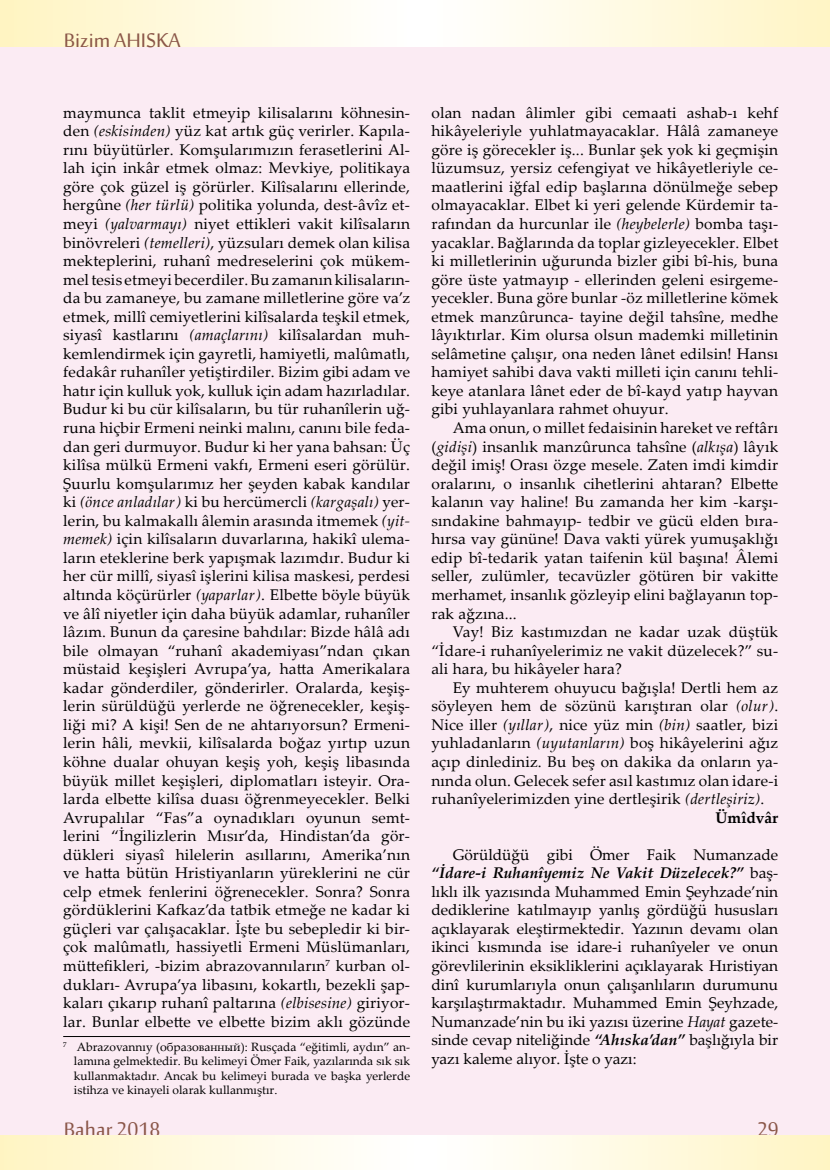
<style>
.page{position:relative;width:830px;height:1170px;background:#fff}
.page>*{position:absolute;margin:0;border:0;box-sizing:border-box;transform-origin:0 0}
.t1{font:27px "Sakkal Majalla";color:#8a5648}
.t2{font:15.45px/18.6px "Palatino Linotype";letter-spacing:.01em;color:#000;text-align:justify}
.t3{font:700 15.45px "Palatino Linotype";color:#000}
.t4{font:12px/14.4px "Palatino Linotype";color:#000;text-align:justify}
.s1{font-style:italic}
.s2{font-weight:700;font-style:italic}
</style>
<div class="page">
<div style="left:0;top:32px;width:829px;height:1106px;background:#fbebf3"></div>
<hr style="left:63px;top:1036px;width:347px;height:1px;background:#000">
<svg style="left:0;top:0;width:829px;height:47px"></svg>
<svg style="left:0;top:1135px;width:829px;height:2px"></svg>
<svg style="left:0;top:1139px;width:829px;height:30px"></svg>
<h1 class="t1" style="left:64px;top:22px;width:118px">Bizim AHISKA</h1>
<p class="t2" style="left:63px;top:103px;width:348px">maymunca taklit etmeyip kilisalarını köhnesin&shy;den <span class="s1">(eskisinden)</span> yüz kat artık güç verirler. Kapıla&shy;rını büyütürler. Komşularımızın ferasetlerini Al&shy;lah için inkâr etmek olmaz: Mevkiye, politikaya göre çok güzel iş görürler. Kilîsalarını ellerinde, hergûne <span class="s1">(her türlü)</span> politika yolunda, dest-âvîz et&shy;meyi <span class="s1">(yalvarmayı)</span> niyet ettikleri vakit kilîsaların binövreleri <span class="s1">(temelleri)</span>, yüzsuları demek olan kilisa mekteplerini, ruhanî medreselerini çok mükem&shy;mel tesis etmeyi becerdiler. Bu zamanın kilisaların&shy;da bu zamaneye, bu zamane milletlerine göre va’z etmek, millî cemiyetlerini kilîsalarda teşkil etmek, siyasî kastlarını <span class="s1">(amaçlarını)</span> kilîsalardan muh&shy;kemlendirmek için gayretli, hamiyetli, malûmatlı, fedakâr ruhanîler yetiştirdiler. Bizim gibi adam ve hatır için kulluk yok, kulluk için adam hazırladılar.<br>Budur ki bu cür kilîsaların, bu tür ruhanîlerin uğ&shy;runa hiçbir Ermeni neinki malını, canını bile feda&shy;dan geri durmuyor. Budur ki her yana bahsan: Üç kilîsa mülkü Ermeni vakfı, Ermeni eseri görülür.<br>Şuurlu komşularımız her şeyden kabak kandılar ki <span class="s1">(önce anladılar)</span> ki bu hercümercli <span class="s1">(kargaşalı)</span> yer&shy;lerin, bu kalmakallı âlemin arasında itmemek <span class="s1">(yit&shy;memek)</span> için kilîsaların duvarlarına, hakikî ulema&shy;ların eteklerine berk yapışmak lazımdır. Budur ki her cür millî, siyasî işlerini kilisa maskesi, perdesi altında köçürürler <span class="s1">(yaparlar)</span>. Elbette böyle büyük ve âlî niyetler için daha büyük adamlar, ruhanîler lâzım. Bunun da çaresine bahdılar: Bizde hâlâ adı bile olmayan “ruhanî akademiyası”ndan çıkan müstaid keşişleri Avrupa’ya, hatta Amerikalara kadar gönderdiler, gönderirler. Oralarda, keşiş&shy;lerin sürüldüğü yerlerde ne öğrenecekler, keşiş&shy;liği mi? A kişi! Sen de ne ahtarıyorsun? Ermeni&shy;lerin hâli, mevkii, kilîsalarda boğaz yırtıp uzun köhne dualar ohuyan keşiş yoh, keşiş libasında büyük millet keşişleri, diplomatları isteyir. Ora&shy;larda elbette kilîsa duası öğrenmeyecekler. Belki Avrupalılar “Fas”a oynadıkları oyunun semt&shy;lerini “İngilizlerin Mısır’da, Hindistan’da gör&shy;dükleri siyasî hilelerin asıllarını, Amerika’nın ve hatta bütün Hristiyanların yüreklerini ne cür celp etmek fenlerini öğrenecekler. Sonra? Sonra gördüklerini Kafkaz’da tatbik etmeğe ne kadar ki güçleri var çalışacaklar. İşte bu sebepledir ki bir&shy;çok malûmatlı, hassiyetli Ermeni Müslümanları, müttefikleri, -bizim abrazovannıların<sup>7</sup> kurban ol&shy;dukları- Avrupa’ya libasını, kokartlı, bezekli şap&shy;kaları çıkarıp ruhanî paltarına <span class="s1">(elbisesine)</span> giriyor&shy;lar. Bunlar elbette ve elbette bizim aklı gözünde</p>
<p class="t4" style="left:74px;top:1039px;width:337px;text-indent:-11px"><sup>7</sup> Abrazovannıy (образованный): Rusçada “eğitimli, aydın” an&shy;lamına gelmektedir. Bu kelimeyi Ömer Faik, yazılarında sık sık kullanmaktadır. Ancak bu kelimeyi burada ve başka yerlerde istihza ve kinayeli olarak kullanmıştır.</p>
<p class="t2" style="left:431px;top:103px;width:348px">olan nadan âlimler gibi cemaati ashab-ı kehf hikâyeleriyle yuhlatmayacaklar. Hâlâ zamaneye göre iş görecekler iş... Bunlar şek yok ki geçmişin lüzumsuz, yersiz cefengiyat ve hikâyetleriyle ce&shy;maatlerini iğfal edip başlarına dönülmeğe sebep olmayacaklar. Elbet ki yeri gelende Kürdemir ta&shy;rafından da hurcunlar ile <span class="s1">(heybelerle)</span> bomba taşı&shy;yacaklar. Bağlarında da toplar gizleyecekler. Elbet ki milletlerinin uğurunda bizler gibi bî-his, buna göre üste yatmayıp - ellerinden geleni esirgeme&shy;yecekler. Buna göre bunlar -öz milletlerine kömek etmek manzûrunca- tayine değil tahsîne, medhe lâyıktırlar. Kim olursa olsun mademki milletinin selâmetine çalışır, ona neden lânet edilsin! Hansı hamiyet sahibi dava vakti milleti için canını tehli&shy;keye atanlara lânet eder de bî-kayd yatıp hayvan gibi yuhlayanlara rahmet ohuyur.</p>
<p class="t2" style="left:431px;top:418px;width:348px;text-indent:21px">Ama onun, o millet fedaisinin hareket ve reftârı (<span class="s1">gidişi</span>) insanlık manzûrunca tahsîne (<span class="s1">alkışa</span>) lâyık değil imiş! Orası özge mesele. Zaten imdi kimdir oralarını, o insanlık cihetlerini ahtaran? Elbette kalanın vay haline! Bu zamanda her kim -karşı&shy;sındakine bahmayıp- tedbir ve gücü elden bıra&shy;hırsa vay gününe! Dava vakti yürek yumuşaklığı edip bî-tedarik yatan taifenin kül başına! Âlemi seller, zulümler, tecavüzler götüren bir vakitte merhamet, insanlık gözleyip elini bağlayanın top&shy;rak ağzına...</p>
<p class="t2" style="left:431px;top:622px;width:348px;text-indent:21px">Vay! Biz kastımızdan ne kadar uzak düştük “İdare-i ruhanîyelerimiz ne vakit düzelecek?” su&shy;ali hara, bu hikâyeler hara?</p>
<p class="t2" style="left:452px;top:677px;width:327px">Ey muhterem ohuyucu bağışla! Dertli hem az</p>
<p class="t2" style="left:431px;top:696px;width:348px">söyleyen hem de sözünü karıştıran olar <span class="s1">(olur)</span>.</p>
<p class="t2" style="left:431px;top:714px;width:348px">Nice iller <span class="s1">(yıllar)</span>, nice yüz min <span class="s1">(bin)</span> saatler, bizi</p>
<p class="t2" style="left:431px;top:733px;width:348px">yuhladanların <span class="s1">(uyutanların)</span> boş hikâyelerini ağız</p>
<p class="t2" style="left:431px;top:751px;width:348px">açıp dinlediniz. Bu beş on dakika da onların ya-</p>
<p class="t2" style="left:431px;top:770px;width:348px">nında olun. Gelecek sefer asıl kastımız olan idare-i</p>
<p class="t2" style="left:431px;top:788px;width:334px">ruhanîyelerimizden yine dertleşirik <span class="s1">(dertleşiriz)</span>.</p>
<p class="t3" style="left:715px;top:806px;width:64px">Ümîdvâr</p>
<p class="t2" style="left:431px;top:844px;width:348px;text-indent:21px">Görüldüğü gibi Ömer Faik Numanzade <span class="s2">“İdare-i Ruhanîyemiz Ne Vakit Düzelecek?”</span> baş&shy;lıklı ilk yazısında Muhammed Emin Şeyhzade’nin dediklerine katılmayıp yanlış gördüğü hususları açıklayarak eleştirmektedir. Yazının devamı olan ikinci kısmında ise idare-i ruhanîyeler ve onun görevlilerinin eksikliklerini açıklayarak Hıristiyan dinî kurumlarıyla onun çalışanlıların durumunu karşılaştırmaktadır. Muhammed Emin Şeyhzade, Numanzade’nin bu iki yazısı üzerine <span class="s1">Hayat</span> gazete&shy;sinde cevap niteliğinde <span class="s2">“Ahıska’dan”</span> başlığıyla bir yazı kaleme alıyor. İşte o yazı:</p>
<h1 class="t1" style="left:64px;top:1110px;width:98px">Bahar 2018</h1>
<h1 class="t1" style="left:756px;top:1110px;width:23px">29</h1>
</div>
